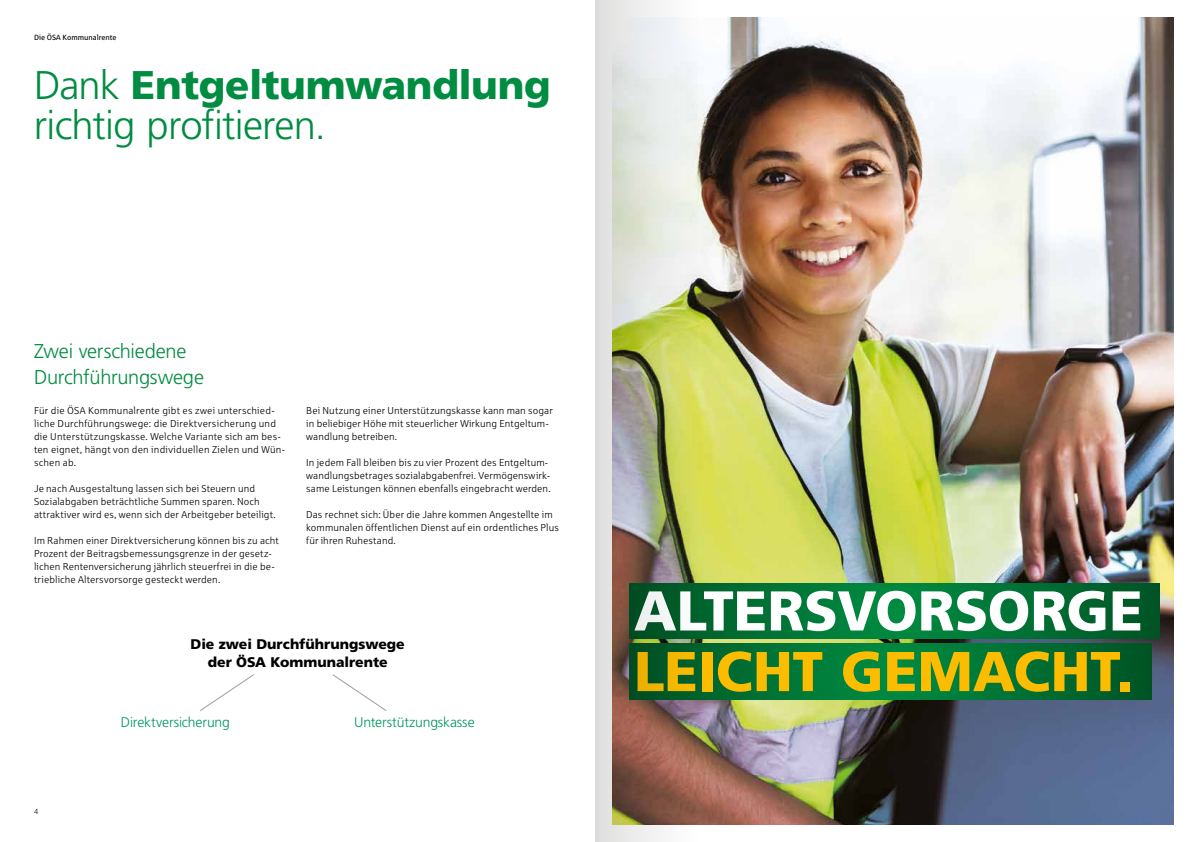
<style>
.page{position:relative;width:1191px;height:842px;background:#fff}
.page>*{position:absolute;margin:0;border:0;box-sizing:border-box;transform-origin:0 0}
.t1{font:900 56px "Frutiger";color:#fff}
.t2{font:900 56px "Frutiger";color:#fcbd00}
.t3{font:300 40px/40px "Frutiger";letter-spacing:-.02em;color:#008c41}
.t4{font:300 20px/26px "Frutiger";letter-spacing:-.015em;color:#008c41}
.t5{font:900 14px/18px "Frutiger";color:#000;text-align:center}
.t6{font:300 14px "Frutiger";letter-spacing:-.01em;color:#00965e}
.t7{font:10px/13px "Sparkasse Lt";letter-spacing:.01em;color:#000}
.t8{font:7.5px "Sparkasse Rg";color:#000}
.t9{font:7.5px "Sparkasse Lt";color:#000}
.s1{font-weight:900}
</style>
<div class="page">
<img style="left:699px;top:17px;width:475px;height:808px">
<svg style="left:699px;top:583px;width:460px;height:56px;background:#007335"></svg>
<svg style="left:699px;top:644px;width:452px;height:55px;background:#007335"></svg>
<svg style="left:200px;top:674px;width:54px;height:37px"></svg>
<svg style="left:332px;top:674px;width:55px;height:37px"></svg>
<img style="left:595px;top:0;width:104px;height:842px">
<p class="t8" style="left:34px;top:33px;width:84px">Die ÖSA Kommunalrente</p>
<h2 class="t3" style="left:34px;top:65px;width:518px">Dank <span class="s1">Entgeltumwandlung </span>richtig profitieren.</h2>
<h3 class="t4" style="left:34px;top:338px;width:171px">Zwei verschiedene<br>Durchführungswege</h3>
<p class="t7" style="left:34px;top:403px;width:252px">Für die ÖSA Kommunalrente gibt es zwei unterschied&shy;liche Durchführungswege: die Direktversicherung und die Unterstützungskasse. Welche Variante sich am bes&shy;ten eignet, hängt von den individuellen Zielen und Wün&shy;schen ab.</p>
<p class="t7" style="left:34px;top:481px;width:243px">Je nach Ausgestaltung lassen sich bei Steuern und<br>Sozialabgaben beträchtliche Summen sparen. Noch attraktiver wird es, wenn sich der Arbeitgeber beteiligt.</p>
<p class="t7" style="left:34px;top:533px;width:246px">Im Rahmen einer Direktversicherung können bis zu acht Prozent der Beitragsbemessungsgrenze in der gesetz&shy;lichen Rentenversicherung jährlich steuerfrei in die be&shy;triebliche Altersvorsorge gesteckt werden.</p>
<p class="t7" style="left:306px;top:403px;width:248px">Bei Nutzung einer Unterstützungskasse kann man sogar in beliebiger Höhe mit steuerlicher Wirkung Entgeltum&shy;wandlung betreiben.</p>
<p class="t7" style="left:306px;top:455px;width:246px">In jedem Fall bleiben bis zu vier Prozent des Entgeltum&shy;wandlungsbetrages sozialabgabenfrei. Vermögenswirk&shy;same Leistungen können ebenfalls eingebracht werden.</p>
<p class="t7" style="left:306px;top:507px;width:254px">Das rechnet sich: Über die Jahre kommen Angestellte im kommunalen öffentlichen Dienst auf ein ordentliches Plus für ihren Ruhestand.</p>
<h3 class="t5" style="left:191px;top:635px;width:216px">Die zwei Durchführungswege der ÖSA Kommunalrente</h3>
<p class="t9" style="left:34px;top:807px;width:6px">4</p>
<h3 class="t6" style="left:121px;top:714px;width:111px">Direktversicherung</h3>
<h3 class="t6" style="left:354px;top:714px;width:122px">Unterstützungskasse</h3>
<h1 class="t1" style="left:634px;top:577px;width:510px">ALTERSVORSORGE</h1>
<h1 class="t2" style="left:634px;top:638px;width:501px">LEICHT GEMACHT.</h1>
</div>
